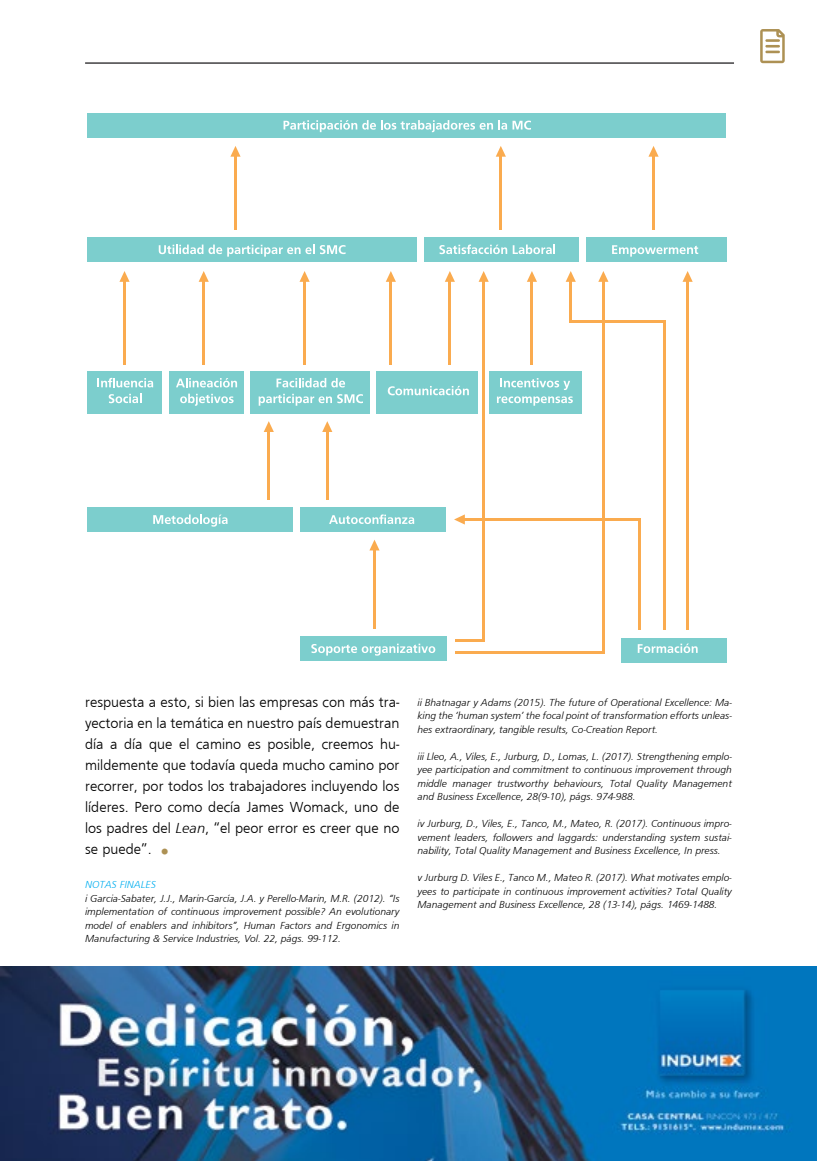
<style>
.page{position:relative;width:817px;height:1161px;background:#fff}
.page>*{position:absolute;margin:0;border:0;box-sizing:border-box;transform-origin:0 0}
.t1{font:300 15px/21px "Frugal Sans";color:#000;text-align:justify}
.t2{font:italic 300 10.5px/13.5px "Frugal Sans";color:#000;text-align:justify}
.t3{font:italic 300 10.5px "Frugal Sans";color:#00aeef}
.s1{font-style:italic}
.s2{font-family:"Officina Serif Std";font-weight:700;font-size:31.5px;color:#ad9154}
</style>
<div class="page">
<hr style="left:85px;top:62px;width:648px;height:2px;background:#414042">
<img style="left:0;top:966px;width:816px;height:195px">
<svg style="left:760px;top:29px;width:24px;height:34px"></svg>
<div style="left:87px;top:113px;width:639px;height:25px;background:#7ccecd"></div>
<svg style="left:283px;top:120px;width:248px;height:12px"></svg>
<div style="left:87px;top:238px;width:329px;height:24px;background:#7ccecd"></div>
<svg style="left:159px;top:245px;width:155px;height:12px"></svg>
<svg style="left:320px;top:245px;width:25px;height:9px"></svg>
<div style="left:87px;top:371px;width:75px;height:43px;background:#7ccecd"></div>
<svg style="left:97px;top:378px;width:56px;height:9px"></svg>
<svg style="left:109px;top:394px;width:32px;height:9px"></svg>
<div style="left:169px;top:371px;width:75px;height:43px;background:#7ccecd"></div>
<svg style="left:176px;top:378px;width:61px;height:9px"></svg>
<svg style="left:180px;top:394px;width:53px;height:12px"></svg>
<div style="left:489px;top:371px;width:92px;height:43px;background:#7ccecd"></div>
<svg style="left:500px;top:378px;width:70px;height:12px"></svg>
<svg style="left:497px;top:396px;width:75px;height:10px"></svg>
<div style="left:250px;top:371px;width:119px;height:43px;background:#7ccecd"></div>
<svg style="left:276px;top:378px;width:69px;height:9px"></svg>
<svg style="left:258px;top:394px;width:105px;height:12px"></svg>
<div style="left:376px;top:371px;width:101px;height:43px;background:#7ccecd"></div>
<svg style="left:387px;top:386px;width:82px;height:9px"></svg>
<div style="left:424px;top:238px;width:154px;height:24px;background:#7ccecd"></div>
<svg style="left:439px;top:244px;width:116px;height:10px"></svg>
<div style="left:87px;top:508px;width:206px;height:24px;background:#7ccecd"></div>
<svg style="left:153px;top:514px;width:74px;height:13px"></svg>
<div style="left:300px;top:508px;width:145px;height:24px;background:#7ccecd"></div>
<svg style="left:329px;top:514px;width:85px;height:10px"></svg>
<div style="left:300px;top:636px;width:146px;height:25px;background:#7ccecd"></div>
<svg style="left:311px;top:644px;width:124px;height:12px"></svg>
<div style="left:586px;top:238px;width:140px;height:24px;background:#7ccecd"></div>
<svg style="left:612px;top:245px;width:86px;height:12px"></svg>
<svg style="left:230px;top:146px;width:10px;height:11px"></svg>
<hr style="left:234px;top:156px;width:3px;height:74px;background:#faab4f">
<svg style="left:119px;top:271px;width:11px;height:11px"></svg>
<hr style="left:123px;top:281px;width:3px;height:84px;background:#faab4f">
<svg style="left:264px;top:421px;width:10px;height:11px"></svg>
<hr style="left:267px;top:432px;width:3px;height:68px;background:#faab4f">
<svg style="left:369px;top:540px;width:10px;height:10px"></svg>
<hr style="left:373px;top:550px;width:2px;height:79px;background:#faab4f">
<div style="left:621px;top:638px;width:105px;height:25px;background:#7ccecd"></div>
<svg style="left:637px;top:643px;width:60px;height:10px"></svg>
<svg style="left:322px;top:421px;width:10px;height:11px"></svg>
<hr style="left:326px;top:432px;width:2px;height:68px;background:#faab4f">
<svg style="left:198px;top:271px;width:11px;height:11px"></svg>
<hr style="left:202px;top:281px;width:3px;height:84px;background:#faab4f">
<svg style="left:299px;top:271px;width:10px;height:11px"></svg>
<hr style="left:303px;top:281px;width:3px;height:84px;background:#faab4f">
<svg style="left:386px;top:271px;width:10px;height:11px"></svg>
<hr style="left:389px;top:281px;width:3px;height:84px;background:#faab4f">
<svg style="left:445px;top:271px;width:10px;height:11px"></svg>
<hr style="left:448px;top:281px;width:3px;height:84px;background:#faab4f">
<svg style="left:527px;top:271px;width:10px;height:11px"></svg>
<hr style="left:530px;top:281px;width:3px;height:84px;background:#faab4f">
<hr style="left:569px;top:281px;width:3px;height:42px;background:#faab4f">
<svg style="left:682px;top:271px;width:10px;height:11px"></svg>
<hr style="left:686px;top:280px;width:2px;height:349px;background:#faab4f">
<svg style="left:478px;top:271px;width:10px;height:11px"></svg>
<hr style="left:482px;top:281px;width:3px;height:361px;background:#faab4f">
<svg style="left:598px;top:271px;width:10px;height:11px"></svg>
<hr style="left:602px;top:281px;width:2px;height:371px;background:#faab4f">
<svg style="left:565px;top:271px;width:10px;height:11px"></svg>
<hr style="left:663px;top:321px;width:3px;height:308px;background:#faab4f">
<svg style="left:454px;top:514px;width:11px;height:10px"></svg>
<hr style="left:638px;top:518px;width:2px;height:111px;background:#faab4f">
<hr style="left:463px;top:518px;width:177px;height:3px;background:#faab4f">
<hr style="left:570px;top:321px;width:95px;height:2px;background:#faab4f">
<hr style="left:455px;top:639px;width:30px;height:3px;background:#faab4f">
<hr style="left:455px;top:652px;width:149px;height:2px;background:#faab4f">
<svg style="left:495px;top:146px;width:11px;height:11px"></svg>
<hr style="left:499px;top:156px;width:3px;height:74px;background:#faab4f">
<svg style="left:648px;top:146px;width:10px;height:11px"></svg>
<hr style="left:652px;top:156px;width:2px;height:74px;background:#faab4f">
<p class="t1" style="left:85px;top:691px;width:316px">respuesta a esto, si bien las empresas con más tra&shy;yectoria en la temática en nuestro país demuestran día a día que el camino es posible, creemos hu&shy;mildemente que todavía queda mucho camino por recorrer, por todos los trabajadores incluyendo los líderes. Pero como decía James Womack, uno de los padres del <span class="s1">Lean</span>, “el peor error es creer que no se puede”. <span class="s2">.</span></p>
<p class="t3" style="left:85px;top:879px;width:72px">NOTAS FINALES</p>
<p class="t2" style="left:85px;top:891px;width:316px">i Garcia-Sabater, J.J., Marin-García, J.A. y Perello-Marin, M.R. (2012). “Is implementation of continuous improvement possible? An evolutionary model of enablers and inhibitors”, Human Factors and Ergonomics in Manufacturing &amp; Service Industries, Vol. 22, págs. 99-112.</p>
<p class="t2" style="left:417px;top:695px;width:316px">ii Bhatnagar y Adams (2015). The future of Operational Excellence: Ma&shy;king the ‘human system’ the focal point of transformation efforts unleas&shy;hes extraordinary, tangible results, Co-Creation Report.</p>
<p class="t2" style="left:417px;top:749px;width:316px">iii Lleo, A., Viles, E., Jurburg, D., Lomas, L. (2017). Strengthening emplo&shy;yee participation and commitment to continuous improvement through middle manager trustworthy behaviours, Total Quality Management and Business Excellence, 28(9-10), págs. 974-988.</p>
<p class="t2" style="left:417px;top:817px;width:316px">iv Jurburg, D., Viles, E., Tanco, M., Mateo, R. (2017). Continuous impro&shy;vement leaders, followers and laggards: understanding system sustai&shy;nability, Total Quality Management and Business Excellence, In press.</p>
<p class="t2" style="left:417px;top:871px;width:316px">v Jurburg D. Viles E., Tanco M., Mateo R. (2017). What motivates emplo&shy;yees to participate in continuous improvement activities? Total Quality Management and Business Excellence, 28 (13-14), págs. 1469-1488.</p>
</div>
